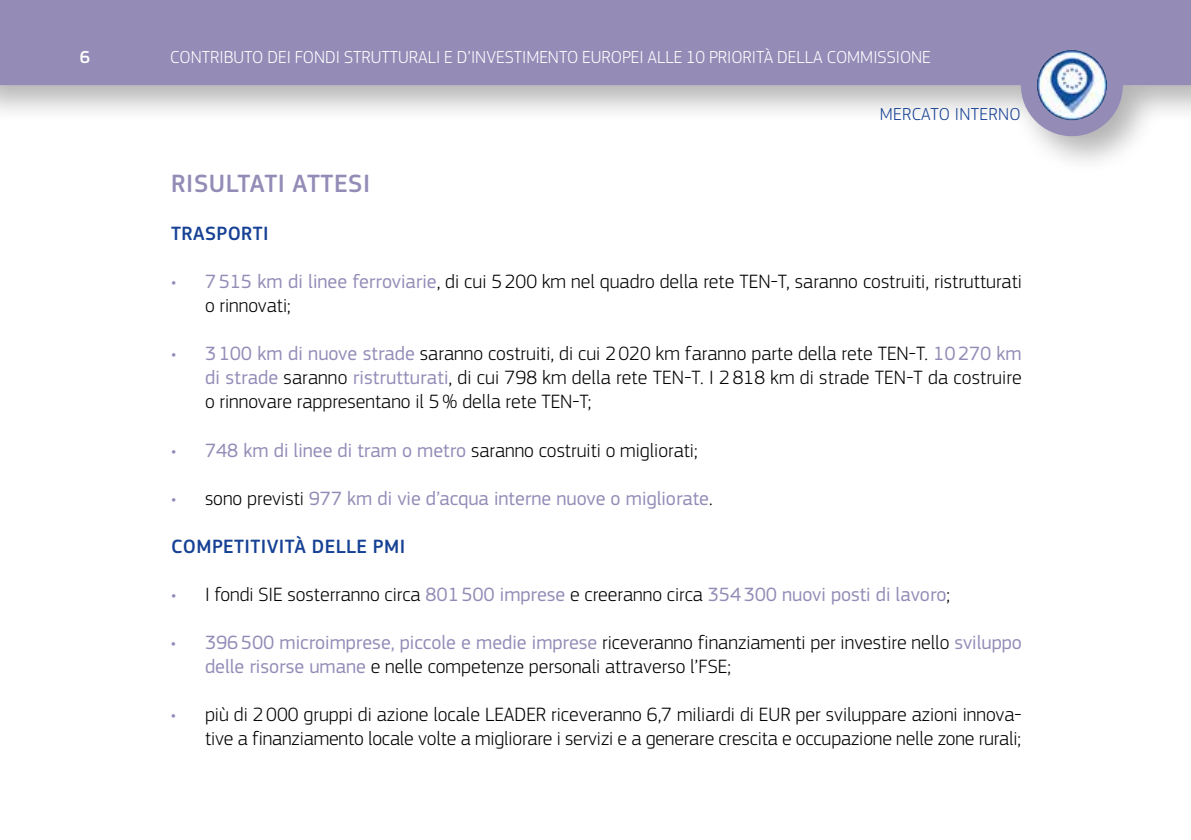
<style>
.page{position:relative;width:1191px;height:840px;background:#fff}
.page>*{position:absolute;margin:0;border:0;box-sizing:border-box;transform-origin:0 0}
.t1{font:500 26px "EC Square Sans Pro";letter-spacing:.02em;color:#948cb7}
.t2{font:300 20px/24px "EC Square Sans Pro";color:#000}
.t3{font:20px "EC Square Sans Pro";color:#948cb7}
.t4{font:500 20px "EC Square Sans Pro";letter-spacing:.02em;color:#164194}
.t5{font:300 18px "EC Square Sans Pro";color:#fff}
.t6{font:300 18px "EC Square Sans Pro";letter-spacing:.02em;color:#164194}
.t7{font:500 18px "EC Square Sans Pro";color:#fff}
.s1{color:#948cb7}
.s2{font-weight:400;color:#948cb7}
.s3{font-weight:300}
.s4{font-weight:300;color:#000}
</style>
<div class="page">
<div style="left:0;top:0;width:1191px;height:174px;background:#000;opacity:.3"></div>
<div style="left:0;top:0;width:1191px;height:85px;background:#948cb7"></div>
<div style="left:1020px;top:34px;width:103px;height:102px;background:#948cb7;border-radius:50%"></div>
<img style="left:1037px;top:50px;width:70px;height:70px">
<p class="t7" style="left:80px;top:47px;width:12px">6</p>
<p class="t5" style="left:170px;top:47px;width:762px">CONTRIBUTO DEI FONDI STRUTTURALI E D’INVESTIMENTO EUROPEI ALLE 10 PRIORITÀ DELLA COMMISSIONE</p>
<p class="t6" style="left:879px;top:104px;width:142px">MERCATO INTERNO</p>
<h1 class="t1" style="left:171px;top:168px;width:200px">RISULTATI ATTESI</h1>
<p class="t4" style="left:171px;top:222px;width:99px">TRASPORTI</p>
<p class="t2" style="left:205px;top:269px;width:818px;text-indent:-34px"><span class="s1">•</span> <span class="s2">7515 km di linee ferroviarie</span>, di cui 5200 km nel quadro della rete TEN-T, saranno costruiti, ristrutturati o rinnovati;</p>
<p class="t2" style="left:205px;top:341px;width:818px;text-align:justify;text-indent:-34px"><span class="s1">•</span> <span class="s2">3100 km di nuove strade</span> saranno costruiti, di cui 2020 km faranno parte della rete TEN-T. <span class="s2">10270 km di strade</span> saranno <span class="s2">ristrutturati</span>, di cui 798 km della rete TEN-T. I 2 818 km di strade TEN-T da costruire o rinnovare rappresentano il 5% della rete TEN-T;</p>
<p class="t2" style="left:171px;top:437px;width:528px"><span class="s1">•</span> <span class="s2">748 km di linee di tram o metro</span> saranno costruiti o migliorati;</p>
<p class="t3" style="left:171px;top:486px;width:543px"><span class="s3">•</span> <span class="s4">sono previsti</span> 977 km di vie d’acqua interne nuove o migliorate<span class="s4">.</span></p>
<p class="t4" style="left:171px;top:534px;width:235px">COMPETITIVITÀ DELLE PMI</p>
<p class="t2" style="left:171px;top:581px;width:780px"><span class="s1">•</span> I fondi SIE sosterranno circa <span class="s2">801500 imprese</span> e creeranno circa <span class="s2">354300 nuovi posti di lavoro</span>;</p>
<p class="t2" style="left:205px;top:629px;width:818px;text-indent:-34px"><span class="s1">•</span> <span class="s2">396500 microimprese, piccole e medie imprese</span> riceveranno finanziamenti per investire nello <span class="s2">sviluppo delle risorse umane</span> e nelle competenze personali attraverso l’FSE;</p>
<p class="t2" style="left:171px;top:701px;width:852px;text-align:right"><span class="s1">•</span> più di 2000 gruppi di azione locale LEADER riceveranno 6,7 miliardi di EUR per sviluppare azioni innova&shy;tive a finanziamento locale volte a migliorare i servizi e a generare crescita e occupazione nelle zone rurali;</p>
</div>
